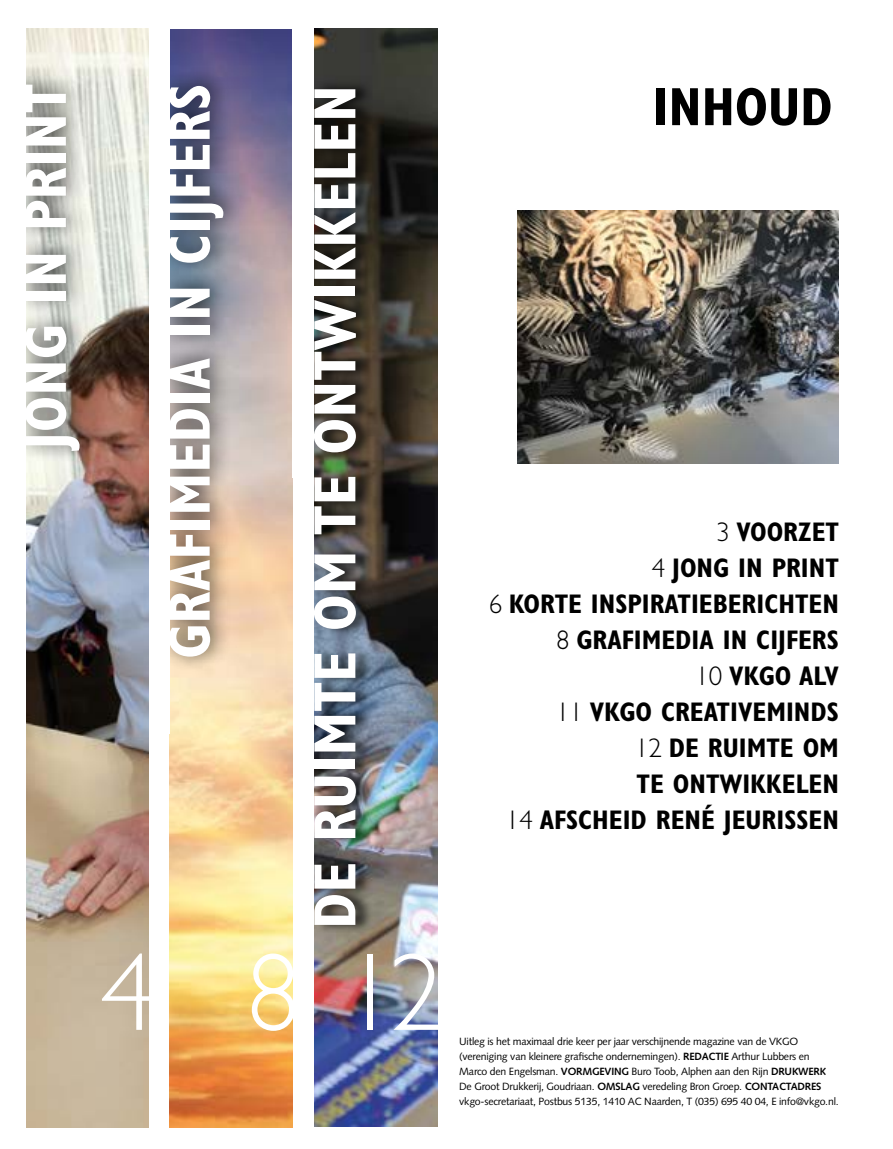
<style>
.page{position:relative;width:893px;height:1149px;background:#fff}
.page>*{position:absolute;margin:0;border:0;box-sizing:border-box;transform-origin:0 0}
.t1{font:300 110.4px "Gill Sans MT Pro";color:#fff}
.t2{font:700 condensed 60px "Gill Sans MT Pro";color:#fff}
.t3{font:700 condensed 59.1px "Gill Sans MT Pro";color:#fff}
.t4{font:700 condensed 54px "Gill Sans MT Pro";color:#000}
.t5{font:700 condensed 27px/36px "Gill Sans MT Pro";color:#000;text-align:right}
.t6{font:10.5px/15px "Syntax LT";letter-spacing:-.02em;color:#000}
.s1{font-weight:300;font-stretch:normal}
.s2{font-weight:700}
</style>
<div class="page">
<img style="left:26px;top:29px;width:123px;height:1097px">
<img style="left:169px;top:29px;width:124px;height:1097px">
<div style="left:154px;top:65px;width:90px;height:606px;background:#000;opacity:.75"></div>
<div style="left:9px;top:64px;width:91px;height:401px;background:#000;opacity:.75"></div>
<img style="left:314px;top:29px;width:124px;height:1097px">
<div style="left:314px;top:79px;width:59px;height:853px;background:#000;opacity:.75"></div>
<div style="left:149px;top:29px;width:20px;height:704px;background:#fff"></div>
<div style="left:0;top:0;width:26px;height:1148px;background:#fff"></div>
<img style="left:518px;top:210px;width:321px;height:253px">
<h3 class="t3" style="left:11px;top:449px;width:367px;rotate:-90deg">JONG IN PRINT</h3>
<h3 class="t3" style="left:155px;top:658px;width:576px;rotate:-90deg">GRAFIMEDIA IN CIJFERS</h3>
<h2 class="t2" style="left:299px;top:928px;width:845px;rotate:-90deg">DE RUIMTE OM TE ONTWIKKELEN</h2>
<h1 class="t1" style="left:100px;top:926px;width:346px">4 8 12</h1>
<h3 class="t4" style="left:653px;top:75px;width:182px">INHOUD</h3>
<h3 class="t5" style="left:489px;top:513px;width:352px"><span class="s1">3</span> VOORZET<br><span class="s1">4</span> JONG IN PRINT<br><span class="s1">6</span> KORTE INSPIRATIEBERICHTEN<br><span class="s1">8</span> GRAFIMEDIA IN CIJFERS<br><span class="s1">10</span> VKGO ALV<br><span class="s1">11</span> VKGO CREATIVEMINDS<br><span class="s1">12</span> DE RUIMTE OM<br>TE ONTWIKKELEN<br><span class="s1">14</span> AFSCHEID RENÉ JEURISSEN</h3>
<p class="t6" style="left:459px;top:1033px;width:381px">Uitleg is het maximaal drie keer per jaar verschijnende magazine van de VKGO (vereniging van kleinere grafische ondernemingen). <span class="s2">REDACTIE</span> Arthur Lubbers en Marco den Engelsman. <span class="s2">VORMGEVING</span> Buro Toob, Alphen aan den Rijn <span class="s2">DRUKWERK </span>De Groot Drukkerij, Goudriaan. <span class="s2">OMSLAG</span> veredeling Bron Groep. <span class="s2">CONTACTADRES </span>vkgo-secretariaat, Postbus 5135, 1410 AC Naarden, T (035) 695 40 04, E info@vkgo.nl.</p>
</div>
